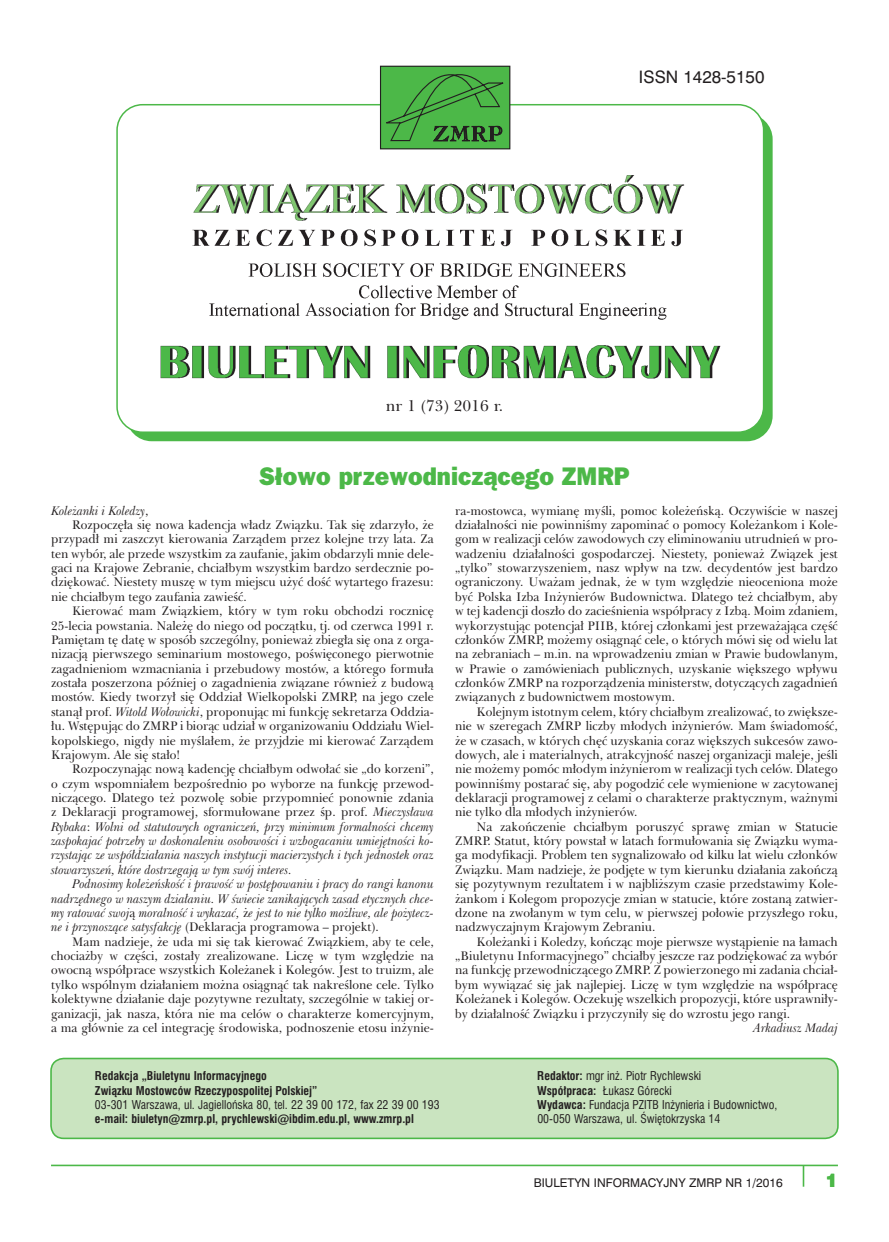
<style>
.page{position:relative;width:889px;height:1242px;background:#fff}
.page>*{position:absolute;margin:0;border:0;box-sizing:border-box;transform-origin:0 0}
.t1{font:800 25.5px "Frankfurt Gothic";color:#4cb848;scale:.95 1}
.t2{font:17.55px "Swis 721 Blk PL";color:#4cb848}
.t3{font:15.9px "Baskerville PL";color:#231f20}
.t4{font:15.9px "Swis 721 PL";color:#231f20}
.t5{font:12.75px/14.4px "Baskerville PL";color:#231f20;text-align:justify;scale:.95 1}
.t6{font:italic 12.75px "Baskerville PL";color:#231f20;scale:.95 1}
.t7{font:11.1px/14.4px "Swis 721 Cn PL";color:#231f20}
.t8{font:700 11.1px/14.4px "Swis 721 Cn PL";color:#231f20}
.t9{font:11.1px "Swis 721 PL";color:#231f20}
.s1{font-style:normal}
.s2{font-style:italic}
.s3{font-weight:700}
</style>
<div class="page">
<hr style="left:51px;top:1164px;width:787px;height:2px;background:#4cb848">
<hr style="left:802px;top:1165px;width:2px;height:21px;background:#4cb848">
<div style="left:126px;top:114px;width:646px;height:327px;background:#4cb848"></div>
<div style="left:117px;top:105px;width:646px;height:327px;background:#fff;border-radius:26px"></div>
<div style="left:116px;top:104px;width:648px;height:329px;border:2px solid #4cb848;border-radius:26px"></div>
<img style="left:160px;top:175px;width:561px;height:204px">
<div style="left:380px;top:66px;width:130px;height:83px;background:#4cb848"></div>
<div style="left:380px;top:66px;width:130px;height:83px;border:1px solid #231f20"></div>
<svg style="left:385px;top:70px;width:124px;height:78px"></svg>
<div style="left:51px;top:1058px;width:787px;height:80px;background:#cae4c0;border-radius:13px"></div>
<div style="left:50px;top:1057px;width:788px;height:82px;border:2px solid #4cb848;border-radius:13px"></div>
<p class="t3" style="left:386px;top:396px;width:119px">nr 1 (73) 2016 r.</p>
<p class="t4" style="left:639px;top:67px;width:127px">ISSN 1428-5150</p>
<h1 class="t1" style="left:259px;top:461px;width:392px">Słowo przewodniczącego ZMRP</h1>
<p class="t5" style="left:455px;top:503px;width:404px">ra-mostowca, wymianę myśli, pomoc koleżeńską. Oczywiście w naszej działalności nie powinniśmy zapominać o pomocy Koleżankom i Kole&shy;gom w realizacji celów zawodowych czy eliminowaniu utrudnień w pro&shy;wadzeniu działalności gospodarczej. Niestety, ponieważ Związek jest „tylko” stowarzyszeniem, nasz wpływ na tzw. decydentów jest bardzo ograniczony. Uważam jednak, że w tym względzie nieoceniona może być Polska Izba Inżynierów Budownictwa. Dlatego też chciałbym, aby w tej kadencji doszło do zacieśnienia współpracy z Izbą. Moim zdaniem, wykorzystując potencjał PIIB, której członkami jest przeważająca część członków ZMRP, możemy osiągnąć cele, o których mówi się od wielu lat na zebraniach – m.in. na wprowadzeniu zmian w Prawie budowlanym, w Prawie o zamówieniach publicznych, uzyskanie większego wpływu członków ZMRP na rozporządzenia ministerstw, dotyczących zagadnień związanych z budownictwem mostowym.</p>
<p class="t5" style="left:455px;top:704px;width:404px;text-indent:21px">Kolejnym istotnym celem, który chciałbym zrealizować, to zwiększe&shy;nie w szeregach ZMRP liczby młodych inżynierów. Mam świadomość, że w czasach, w których chęć uzyskania coraz większych sukcesów zawo&shy;dowych, ale i materialnych, atrakcyjność naszej organizacji maleje, jeśli nie możemy pomóc młodym inżynierom w realizacji tych celów. Dlatego powinniśmy postarać się, aby pogodzić cele wymienione w zacytowanej deklaracji programowej z celami o charakterze praktycznym, ważnymi nie tylko dla młodych inżynierów.</p>
<p class="t5" style="left:455px;top:819px;width:404px;text-indent:21px">Na zakończenie chciałbym poruszyć sprawę zmian w Statucie ZMRP. Statut, który powstał w latach formułowania się Związku wyma&shy;ga modyfikacji. Problem ten sygnalizowało od kilku lat wielu członków Związku. Mam nadzieje, że podjęte w tym kierunku działania zakończą się pozytywnym rezultatem i w najbliższym czasie przedstawimy Kole&shy;żankom i Kolegom propozycje zmian w statucie, które zostaną zatwier&shy;dzone na zwołanym w tym celu, w pierwszej połowie przyszłego roku, nadzwyczajnym Krajowym Zebraniu.</p>
<p class="t5" style="left:455px;top:934px;width:404px;text-indent:21px">Koleżanki i Koledzy, kończąc moje pierwsze wystąpienie na łamach „Biuletynu Informacyjnego” chciałby jeszcze raz podziękować za wybór na funkcję przewodniczącego ZMRP. Z powierzonego mi zadania chciał&shy;bym wywiązać się jak najlepiej. Liczę w tym względzie na współpracę Koleżanek i Kolegów. Oczekuję wszelkich propozycji, które usprawniły&shy;by działalność Związku i przyczyniły się do wzrostu jego rangi.</p>
<p class="t6" style="left:753px;top:1019px;width:91px">Arkadiusz Madaj</p>
<p class="t8" style="left:95px;top:1068px;width:224px">Re-dak-cja „Biu-le-ty-nu In-for-ma-cyj-ne-go<br>Związ-ku Mo-stow-ców Rze-czy-po-spo-li-tej Pol-skiej”</p>
<p class="t7" style="left:95px;top:1097px;width:346px">03-301 Warszawa, ul. Jagiellońska 80, tel. 22 39 00 172, fax 22 39 00 193</p>
<p class="t8" style="left:95px;top:1111px;width:320px">e-mail: biuletyn@zmrp.pl, prychlewski@ibdim.edu.pl, www.zmrp.pl</p>
<p class="t6" style="left:51px;top:502px;width:104px">Koleżanki i Koledzy<span class="s1">,</span></p>
<p class="t5" style="left:72px;top:517px;width:382px">Rozpoczęła się nowa kadencja władz Związku. Tak się zdarzyło, że</p>
<p class="t5" style="left:51px;top:532px;width:404px">przypadł mi zaszczyt kierowania Zarządem przez kolejne trzy lata. Za</p>
<p class="t5" style="left:51px;top:546px;width:404px">ten wybór, ale przede wszystkim za zaufanie, jakim obdarzyli mnie dele-</p>
<p class="t5" style="left:51px;top:560px;width:404px">gaci na Krajowe Zebranie, chciałbym wszystkim bardzo serdecznie po-</p>
<p class="t5" style="left:51px;top:575px;width:404px">dziękować. Niestety muszę w tym miejscu użyć dość wytartego frazesu:</p>
<p class="t5" style="left:51px;top:589px;width:207px">nie chciałbym tego zaufania zawieść.</p>
<p class="t5" style="left:72px;top:603px;width:382px">Kierować mam Związkiem, który w tym roku obchodzi rocznicę</p>
<p class="t5" style="left:51px;top:618px;width:404px">25-lecia powstania. Należę do niego od początku, tj. od czerwca 1991 r.</p>
<p class="t5" style="left:51px;top:632px;width:404px">Pamiętam tę datę w sposób szczególny, ponieważ zbiegła się ona z orga-</p>
<p class="t5" style="left:51px;top:647px;width:404px">nizacją pierwszego seminarium mostowego, poświęconego pierwotnie</p>
<p class="t5" style="left:51px;top:661px;width:404px">zagadnieniom wzmacniania i przebudowy mostów, a którego formuła</p>
<p class="t5" style="left:51px;top:675px;width:404px">została poszerzona później o zagadnienia związane również z budową</p>
<p class="t5" style="left:51px;top:690px;width:404px">mostów. Kiedy tworzył się Oddział Wielkopolski ZMRP, na jego czele</p>
<p class="t5" style="left:51px;top:704px;width:404px">stanął prof. <span class="s2">Witold Wołowicki</span>, proponując mi funkcję sekretarza Oddzia-</p>
<p class="t5" style="left:51px;top:718px;width:404px">łu. Wstępując do ZMRP i biorąc udział w organizowaniu Oddziału Wiel-</p>
<p class="t5" style="left:51px;top:733px;width:404px">kopolskiego, nigdy nie myślałem, że przyjdzie mi kierować Zarządem</p>
<p class="t5" style="left:51px;top:747px;width:137px">Krajowym. Ale się stało!</p>
<p class="t5" style="left:72px;top:761px;width:382px">Rozpoczynając nową kadencję chciałbym odwołać sie „do korzeni”,</p>
<p class="t5" style="left:51px;top:776px;width:404px">o czym wspomniałem bezpośrednio po wyborze na funkcję przewod-</p>
<p class="t5" style="left:51px;top:790px;width:404px">niczącego. Dlatego też pozwolę sobie przypomnieć ponownie zdania</p>
<p class="t5" style="left:51px;top:805px;width:404px">z Deklaracji programowej, sformułowane przez śp. prof. <span class="s2">Mieczysława</span></p>
<p class="t6" style="left:51px;top:818px;width:404px">Rybaka<span class="s1">:</span> Wolni od statutowych ograniczeń, przy minimum formalności chcemy</p>
<p class="t6" style="left:51px;top:833px;width:404px">zaspokajać potrzeby w doskonaleniu osobowości i wzbogacaniu umiejętności ko-</p>
<p class="t6" style="left:51px;top:847px;width:404px">rzystając ze współdziałania naszych instytucji macierzystych i tych jednostek oraz</p>
<p class="t6" style="left:51px;top:861px;width:255px">stowarzyszeń, które dostrzegają w tym swój interes.</p>
<p class="t6" style="left:72px;top:876px;width:382px">Podnosimy koleżeńskość i prawość w postępowaniu i pracy do rangi kanonu</p>
<p class="t6" style="left:51px;top:890px;width:404px">nadrzędnego w naszym działaniu. W świecie zanikających zasad etycznych chce-</p>
<p class="t6" style="left:51px;top:905px;width:404px">my ratować swoj<span class="s1">ą</span> moralność i wykazać, <span class="s1">ż</span>e jest to nie tylko możliwe, ale pożytecz-</p>
<p class="t5" style="left:51px;top:919px;width:346px"><span class="s2">ne i przynoszące satysfakcję</span> (Deklaracja programowa – projekt).</p>
<p class="t5" style="left:72px;top:934px;width:382px">Mam nadzieje, że uda mi się tak kierować Związkiem, aby te cele,</p>
<p class="t5" style="left:51px;top:948px;width:404px">chociażby w części, zostały zrealizowane. Liczę w tym względzie na</p>
<p class="t5" style="left:51px;top:963px;width:404px">owocną współprace wszystkich Koleżanek i Kolegów. Jest to truizm, ale</p>
<p class="t5" style="left:51px;top:977px;width:404px">tylko wspólnym działaniem można osiągnąć tak nakreślone cele. Tylko</p>
<p class="t5" style="left:51px;top:991px;width:404px">kolektywne działanie daje pozytywne rezultaty, szczególnie w takiej or-</p>
<p class="t5" style="left:51px;top:1006px;width:404px">ganizacji, jak nasza, która nie ma celów o charakterze komercyjnym,</p>
<p class="t5" style="left:51px;top:1020px;width:404px">a ma głównie za cel integrację środowiska, podnoszenie etosu inżynie-</p>
<p class="t7" style="left:537px;top:1068px;width:242px"><span class="s3">Re-dak-tor:</span> mgr inż. Piotr Rychlewski<br><span class="s3">Współpraca:</span> Łukasz Górecki<br><span class="s3">Wy-daw-ca:</span> Fundacja PZITB Inżynieria i Budownictwo, 00-050 Warszawa, ul. Świętokrzyska 14</p>
<p class="t9" style="left:534px;top:1175px;width:250px">BIULETYN INFORMACYJNY ZMRP NR 1/2016</p>
<h2 class="t2" style="left:825px;top:1169px;width:14px">1</h2>
</div>
